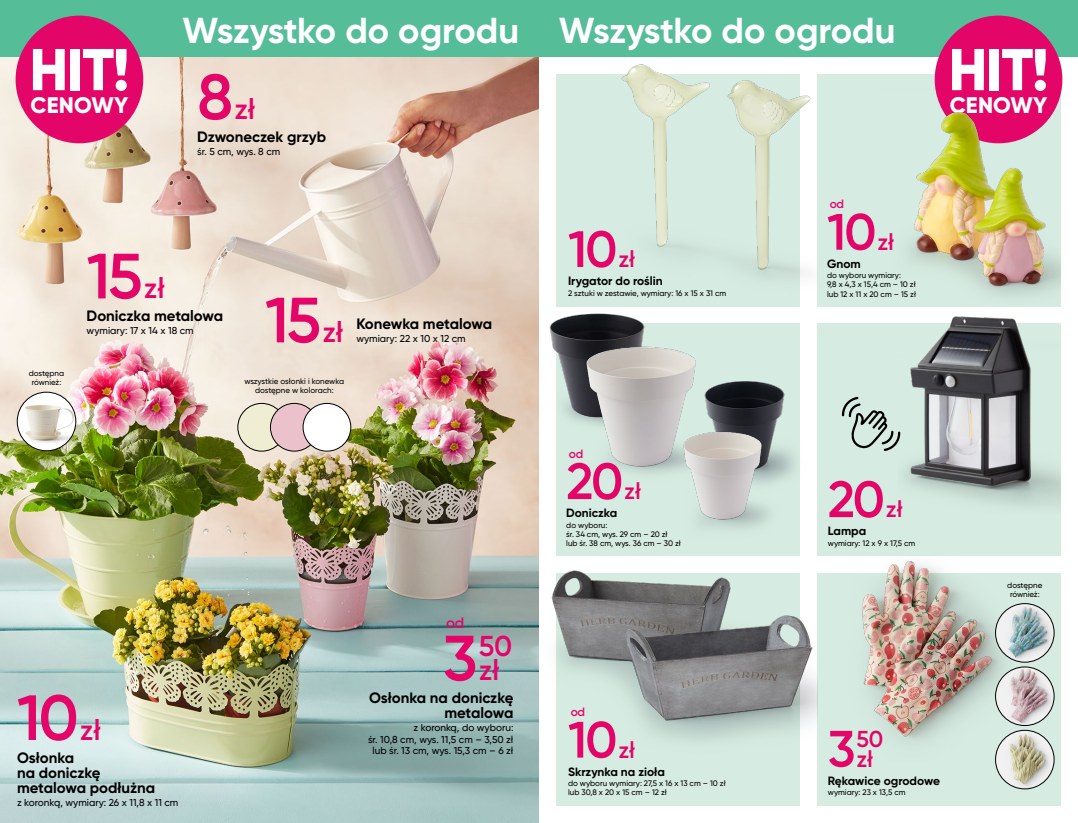
<style>
.page{position:relative;width:1078px;height:823px;background:#fff}
.page>*{position:absolute;margin:0;border:0;box-sizing:border-box;transform-origin:0 0}
.t1{font:600 63.8px "Gilroy";color:#e30567}
.t2{font:800 58.8px "Gilroy";letter-spacing:-.02em;color:#fff}
.t3{font:600 51px "Gilroy";letter-spacing:-.035em;color:#e30567}
.t4{font:700 36px "Gilroy";letter-spacing:-.01em;color:#fff}
.t5{font:600 28.8px/24.5px "Gilroy";color:#e30567}
.t6{font:600 23px/19.6px "Gilroy";color:#e30567}
.t7{font:800 22.5px "Gilroy";letter-spacing:.01em;color:#fff}
.t8{font:700 15px/15px "Gilroy";color:#000;text-align:right}
.t9{font:600 15px "Gilroy";color:#e30567}
.t10{font:700 12px "Gilroy";color:#000}
.t11{font:600 12px "Gilroy";color:#e30567}
.t12{font:500 10px/11.2px "Gilroy";color:#000;text-align:right}
.t13{font:500 8px/9px "Gilroy";color:#000;text-align:center}
.s1{font-size:63.8px}
.s2{font-size:28.8px}
.s3{font-size:23px}
.s4{font-size:51px}
</style>
<div class="page">
<img style="left:0;top:57px;width:539px;height:765px">
<div style="left:816px;top:74px;width:244px;height:232px;background:#d6ebe1"></div>
<div style="left:556px;top:74px;width:243px;height:232px;background:#d6ebe1"></div>
<div style="left:816px;top:323px;width:244px;height:233px;background:#d6ebe1"></div>
<div style="left:556px;top:323px;width:243px;height:233px;background:#d6ebe1"></div>
<div style="left:816px;top:573px;width:244px;height:232px;background:#d6ebe1"></div>
<div style="left:556px;top:573px;width:243px;height:232px;background:#d6ebe1"></div>
<div style="left:539px;top:0;width:538px;height:57px;background:#56bd99"></div>
<div style="left:0;top:0;width:539px;height:57px;background:#56bd99"></div>
<svg style="left:841px;top:396px;width:57px;height:55px"></svg>
<img style="left:898px;top:306px;width:162px;height:200px">
<img style="left:862px;top:561px;width:150px;height:180px">
<img style="left:621px;top:64px;width:190px;height:238px">
<img style="left:549px;top:306px;width:112px;height:62px">
<img style="left:562px;top:333px;width:134px;height:141px">
<img style="left:686px;top:372px;width:131px;height:132px">
<img style="left:665px;top:420px;width:133px;height:108px">
<img style="left:551px;top:570px;width:265px;height:186px">
<img style="left:995px;top:603px;width:58px;height:58px;border-radius:29px">
<div style="left:995px;top:603px;width:59px;height:59px;border:1px solid #000;border-radius:50%"></div>
<img style="left:995px;top:666px;width:58px;height:59px;border-radius:29px">
<div style="left:995px;top:666px;width:59px;height:59px;border:1px solid #000;border-radius:50%"></div>
<img style="left:995px;top:729px;width:58px;height:59px;border-radius:29px">
<div style="left:995px;top:729px;width:59px;height:59px;border:1px solid #000;border-radius:50%"></div>
<img style="left:17px;top:392px;width:59px;height:58px;border-radius:29px">
<div style="left:17px;top:391px;width:59px;height:60px;border:1px solid #000;border-radius:50%"></div>
<div style="left:238px;top:403px;width:47px;height:48px;background:#efeed2;border-radius:50%"></div>
<div style="left:237px;top:403px;width:49px;height:48px;border:1px solid #000;border-radius:50%"></div>
<div style="left:270px;top:403px;width:48px;height:48px;background:#ebc1cb;border-radius:50%"></div>
<div style="left:270px;top:403px;width:48px;height:48px;border:1px solid #000;border-radius:50%"></div>
<div style="left:303px;top:403px;width:48px;height:48px;background:#fff;border-radius:50%"></div>
<div style="left:303px;top:403px;width:48px;height:48px;border:1px solid #000;border-radius:50%"></div>
<div style="left:934px;top:16px;width:128px;height:127px;background:#e30567;border-radius:50%"></div>
<div style="left:16px;top:16px;width:127px;height:127px;background:#e30567;border-radius:50%"></div>
<img style="left:910px;top:88px;width:150px;height:208px">
<h2 class="t2" style="left:29px;top:32px;width:102px">HIT!</h2>
<h3 class="t7" style="left:31px;top:91px;width:99px">CENOWY</h3>
<h3 class="t4" style="left:182px;top:8px;width:714px">Wszystko do ogrodu Wszystko do ogrodu</h3>
<h3 class="t5" style="left:197px;top:97px;width:59px"><span class="s1">8</span>zł</h3>
<h3 class="t8" style="left:197px;top:129px;width:130px">Dzwoneczek grzyb</h3>
<p class="t12" style="left:197px;top:146px;width:84px">śr. 5 cm, wys. 8 cm</p>
<p class="t13" style="left:29px;top:369px;width:37px">dostępna również:</p>
<h1 class="t1" style="left:87px;top:236px;width:80px">15<span class="s2">zł</span></h1>
<h3 class="t8" style="left:87px;top:308px;width:138px">Doniczka metalowa</h3>
<p class="t12" style="left:87px;top:325px;width:109px">wymiary: 17 x 14 x 18 cm</p>
<h1 class="t1" style="left:265px;top:280px;width:80px">15<span class="s2">zł</span></h1>
<h3 class="t8" style="left:356px;top:316px;width:137px">Konewka metalowa</h3>
<p class="t12" style="left:356px;top:333px;width:111px">wymiary: 22 x 10 x 12 cm</p>
<p class="t13" style="left:244px;top:376px;width:101px">wszystkie osłonki i konewka dostępne w kolorach:</p>
<h3 class="t3" style="left:568px;top:217px;width:69px">10<span class="s3">zł</span></h3>
<h3 class="t10" style="left:568px;top:273px;width:96px">Irygator do roślin</h3>
<p class="t13" style="left:568px;top:288px;width:160px">2 sztuki w zestawie, wymiary: 16 x 15 x 31 cm</p>
<h3 class="t11" style="left:829px;top:196px;width:16px">od</h3>
<h3 class="t3" style="left:826px;top:200px;width:69px">10<span class="s3">zł</span></h3>
<h3 class="t10" style="left:826px;top:256px;width:35px">Gnom</h3>
<p class="t13" style="left:826px;top:271px;width:90px;text-align:left">do wyboru wymiary:<br>9,8 x 4,3 x 15,4 cm – 10 zł lub 12 x 11 x 20 cm – 15 zł</p>
<h2 class="t2" style="left:948px;top:32px;width:102px">HIT!</h2>
<h3 class="t7" style="left:949px;top:91px;width:99px">CENOWY</h3>
<h1 class="t1" style="left:17px;top:677px;width:85px">10<span class="s2">zł</span></h1>
<h3 class="t8" style="left:17px;top:749px;width:140px;text-align:left">Osłonka<br>na doniczkę metalowa podłużna</h3>
<p class="t12" style="left:17px;top:796px;width:163px">z koronką, wymiary: 26 x 11,8 x 11 cm</p>
<h3 class="t9" style="left:446px;top:613px;width:19px">od</h3>
<h3 class="t5" style="left:478px;top:633px;width:35px;text-indent:-36px"><span class="s1">3</span>50 zł</h3>
<h3 class="t8" style="left:369px;top:690px;width:146px">Osłonka na doniczkę metalowa</h3>
<p class="t12" style="left:368px;top:721px;width:147px">z koronką, do wyboru:<br>śr. 10,8 cm, wys. 11,5 cm – 3,50 zł lub śr. 13 cm, wys. 15,3 cm – 6 zł</p>
<h3 class="t11" style="left:569px;top:445px;width:16px">od</h3>
<h3 class="t3" style="left:566px;top:449px;width:76px">20<span class="s3">zł</span></h3>
<h3 class="t10" style="left:566px;top:505px;width:52px">Doniczka</h3>
<p class="t13" style="left:566px;top:520px;width:116px;text-align:left">do wyboru:<br>śr. 34 cm, wys. 29 cm – 20 zł lub śr. 38 cm, wys. 36 cm – 30 zł</p>
<h3 class="t11" style="left:570px;top:704px;width:16px">od</h3>
<h3 class="t3" style="left:568px;top:707px;width:69px">10<span class="s3">zł</span></h3>
<h3 class="t10" style="left:568px;top:763px;width:98px">Skrzynka na zioła</h3>
<p class="t13" style="left:568px;top:778px;width:159px;text-align:left">do wyboru wymiary: 27,5 x 16 x 13 cm – 10 zł lub 30,8 x 20 x 15 cm – 12 zł</p>
<h3 class="t3" style="left:827px;top:467px;width:76px">20<span class="s3">zł</span></h3>
<h3 class="t10" style="left:827px;top:523px;width:40px">Lampa</h3>
<p class="t13" style="left:827px;top:538px;width:89px">wymiary: 12 x 9 x 17,5 cm</p>
<h3 class="t6" style="left:856px;top:728px;width:28px;text-indent:-29px"><span class="s4">3</span>50 zł</h3>
<h3 class="t10" style="left:827px;top:772px;width:114px">Rękawice ogrodowe</h3>
<p class="t13" style="left:827px;top:787px;width:79px">wymiary: 23 x 13,5 cm</p>
<p class="t13" style="left:1007px;top:580px;width:37px">dostępne również:</p>
</div>
